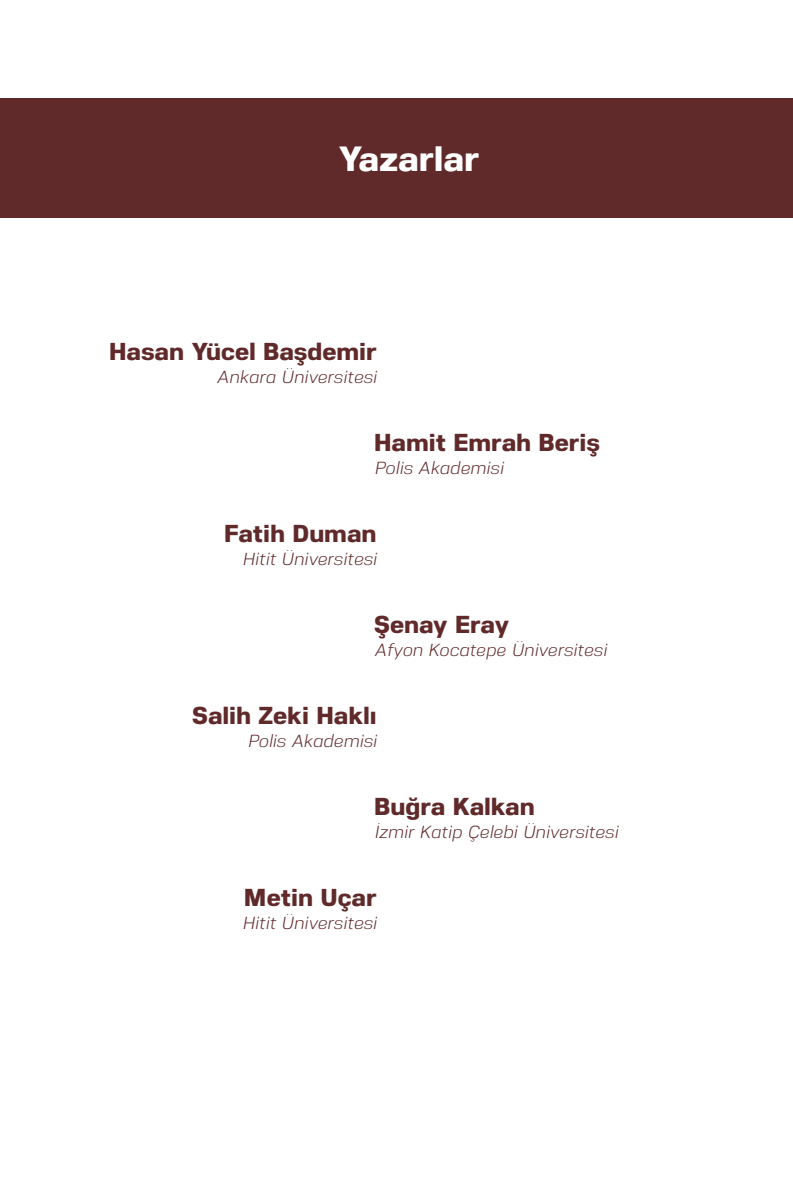
<style>
.page{position:relative;width:793px;height:1190px;background:#fff}
.page>*{position:absolute;margin:0;border:0;box-sizing:border-box;transform-origin:0 0}
.t1{font:800 35px "Nuber";color:#fff}
.t2{font:800 24.5px "Nuber";color:#60292a}
.t3{font:italic 17.5px "Nuber";color:#60292a}
</style>
<div class="page">
<div style="left:0;top:99px;width:793px;height:119px;background:#60292a"></div>
<h1 class="t1" style="left:338px;top:134px;width:142px">Yazarlar</h1>
<p class="t2" style="left:109px;top:334px;width:269px">Hasan Yücel Başdemir</p>
<p class="t3" style="left:216px;top:365px;width:162px">Ankara Üniversitesi</p>
<p class="t2" style="left:374px;top:425px;width:227px">Hamit Emrah Beriş</p>
<p class="t3" style="left:374px;top:456px;width:131px">Polis Akademisi</p>
<p class="t2" style="left:224px;top:516px;width:154px">Fatih Duman</p>
<p class="t3" style="left:242px;top:547px;width:136px">Hitit Üniversitesi</p>
<p class="t2" style="left:374px;top:607px;width:136px">Şenay Eray</p>
<p class="t3" style="left:374px;top:638px;width:234px">Afyon Kocatepe Üniversitesi</p>
<p class="t2" style="left:192px;top:698px;width:186px">Salih Zeki Haklı</p>
<p class="t3" style="left:247px;top:729px;width:131px">Polis Akademisi</p>
<p class="t2" style="left:374px;top:789px;width:162px">Buğra Kalkan</p>
<p class="t3" style="left:374px;top:820px;width:245px">İzmir Katip Çelebi Üniversitesi</p>
<p class="t2" style="left:244px;top:880px;width:134px">Metin Uçar</p>
<p class="t3" style="left:242px;top:911px;width:136px">Hitit Üniversitesi</p>
</div>
